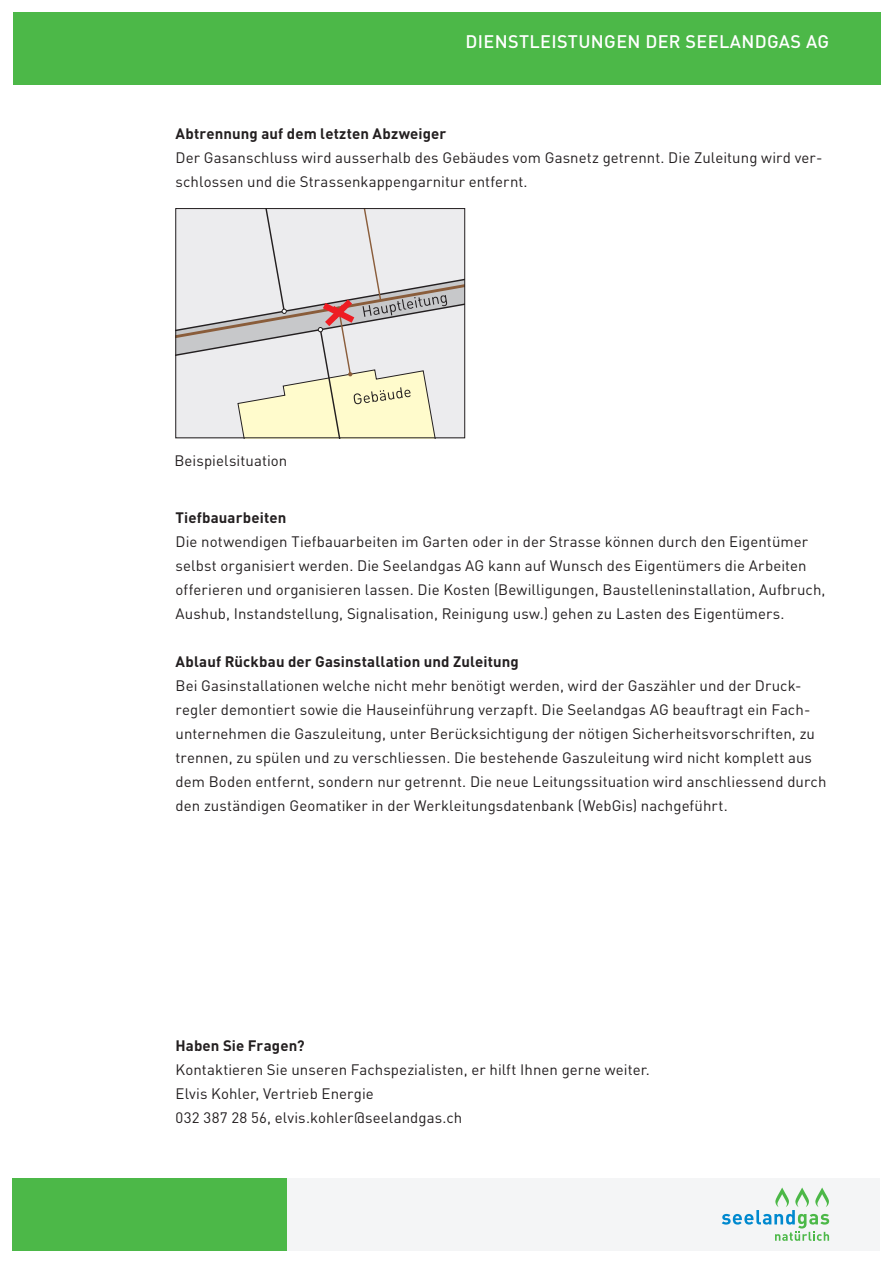
<style>
.page{position:relative;width:893px;height:1263px;background:#fff}
.page>*{position:absolute;margin:0;border:0;box-sizing:border-box;transform-origin:0 0}
.t1{font:500 18px "DIN Pro";letter-spacing:.02em;color:#fff}
.t2{font:15px/24px "DIN Pro";letter-spacing:.005em;color:#231f20}
.t3{font:700 15px "DIN Pro";letter-spacing:.01em;color:#231f20}
</style>
<div class="page">
<div style="left:13px;top:13px;width:867px;height:72px;background:#4cb848"></div>
<div style="left:287px;top:1178px;width:593px;height:72px;background:#f4f5f6"></div>
<div style="left:13px;top:1178px;width:274px;height:72px;background:#4cb848"></div>
<svg style="left:722px;top:1187px;width:107px;height:54px"></svg>
<svg style="left:176px;top:208px;width:289px;height:230px;background:#e2e0da"></svg>
<p class="t1" style="left:465px;top:29px;width:365px">DIENSTLEISTUNGEN DER SEELANDGAS AG</p>
<p class="t3" style="left:176px;top:123px;width:272px">Abtrennung auf dem letzten Abzweiger</p>
<p class="t2" style="left:176px;top:145px;width:648px">Der Gasanschluss wird ausserhalb des Gebäudes vom Gasnetz getrennt. Die Zuleitung wird ver&shy;schlossen und die Strassenkappengarnitur entfernt.</p>
<p class="t2" style="left:174px;top:448px;width:114px">Beispielsituation</p>
<p class="t3" style="left:176px;top:507px;width:112px">Tiefbauarbeiten</p>
<p class="t2" style="left:176px;top:529px;width:651px">Die notwendigen Tiefbauarbeiten im Garten oder in der Strasse können durch den Eigentümer selbst organisiert werden. Die Seelandgas AG kann auf Wunsch des Eigentümers die Arbeiten offerieren und organisieren lassen. Die Kosten (Bewilligungen, Baustelleninstallation, Aufbruch, Aushub, Instandstellung, Signalisation, Reinigung usw.) gehen zu Lasten des Eigentümers.</p>
<p class="t3" style="left:176px;top:651px;width:345px">Ablauf Rückbau der Gasinstallation und Zuleitung</p>
<p class="t2" style="left:176px;top:673px;width:652px">Bei Gasinstallationen welche nicht mehr benötigt werden, wird der Gaszähler und der Druck&shy;regler demontiert sowie die Hauseinführung verzapft. Die Seelandgas AG beauftragt ein Fach&shy;unternehmen die Gaszuleitung, unter Berücksichtigung der nötigen Sicherheitsvorschriften, zu trennen, zu spülen und zu verschliessen. Die bestehende Gaszuleitung wird nicht komplett aus dem Boden entfernt, sondern nur getrennt. Die neue Leitungssituation wird anschliessend durch den zuständigen Geomatiker in der Werkleitungsdatenbank (WebGis) nachgeführt.</p>
<p class="t3" style="left:176px;top:1035px;width:130px">Haben Sie Fragen?</p>
<p class="t2" style="left:176px;top:1057px;width:476px">Kontaktieren Sie unseren Fachspezialisten, er hilft Ihnen gerne weiter.<br>Elvis Kohler, Vertrieb Energie<br>032 387 28 56, elvis.kohler@seelandgas.ch</p>
</div>
